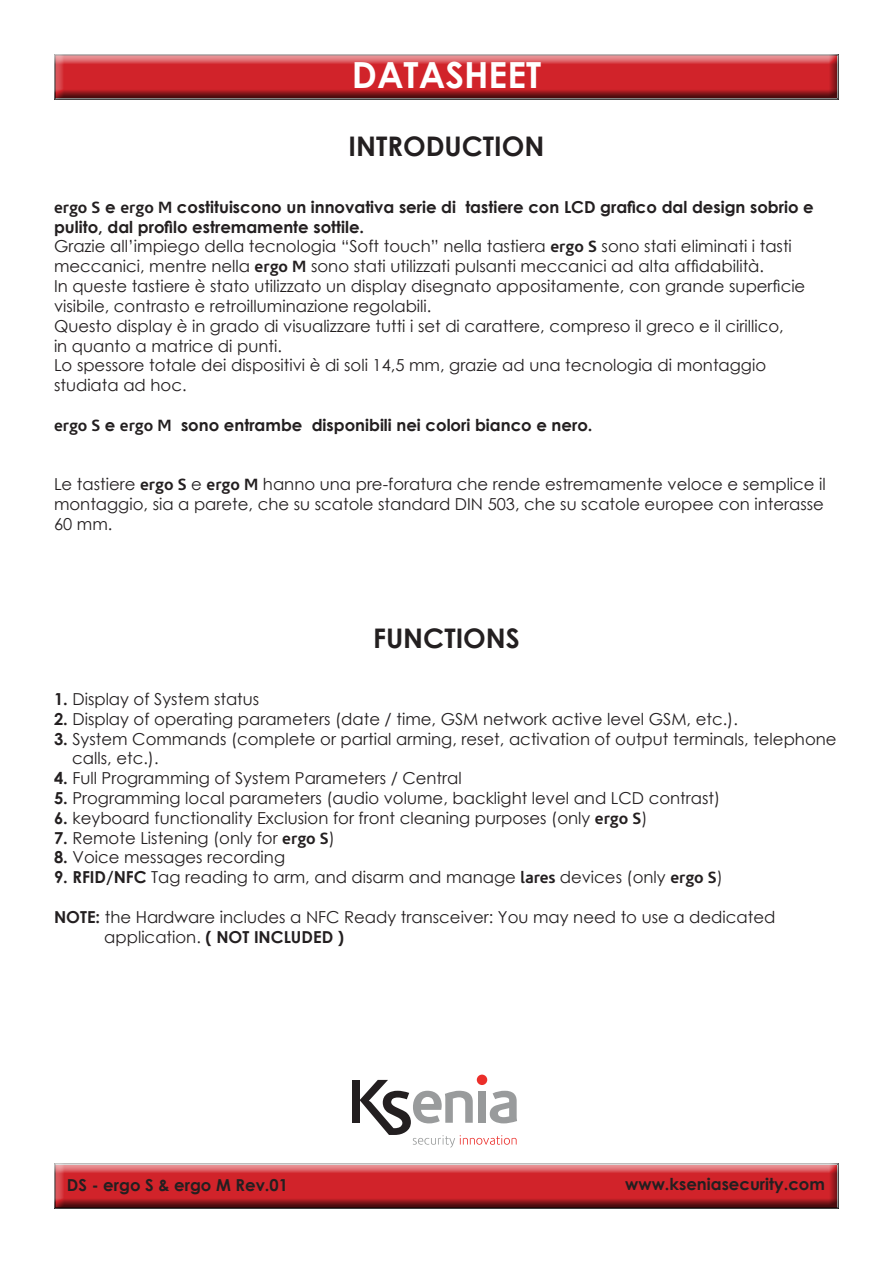
<style>
.page{position:relative;width:893px;height:1263px;background:#fff}
.page>*{position:absolute;margin:0;border:0;box-sizing:border-box;transform-origin:0 0}
.t1{font:700 36px "Century Gothic";color:#fff}
.t2{font:700 27px "Century Gothic";color:#231f20}
.t3{font:16.5px/19.8px "Century Gothic";color:#231f20}
.t4{font:700 16.5px "Century Gothic";color:#231f20}
.s1{font-family:"Corisande";font-weight:700}
.s2{font-weight:700}
.s3{font-family:"Corisande"}
</style>
<div class="page">
<div style="left:53px;top:54px;width:786px;height:48px;background:#231f20;opacity:.75"></div>
<div style="left:53px;top:1163px;width:787px;height:48px;background:#231f20;opacity:.75"></div>
<div style="left:477px;top:1074px;width:10px;height:11px;background:#eb2e2a;border-radius:50%"></div>
<div style="left:352px;top:1080px;width:8px;height:43px;background:#231f20"></div>
<svg style="left:360px;top:1080px;width:157px;height:67px"></svg>
<h1 class="t1" style="left:352px;top:48px;width:191px">DATASHEET</h1>
<h2 class="t2" style="left:348px;top:126px;width:198px">INTRODUCTION</h2>
<p class="t3" style="left:54px;top:197px;width:761px"><span class="s1">ergo S</span> <span class="s2">e</span> <span class="s1">ergo M</span> <span class="s2">costituiscono un innovativa serie di tastiere con LCD grafico dal design sobrio e pulito, dal profilo estremamente sottile.<br></span>Grazie all’impiego della tecnologia “Soft touch” nella tastiera <span class="s1">ergo S</span> sono stati eliminati i tasti meccanici, mentre nella <span class="s1">ergo M</span> sono stati utilizzati pulsanti meccanici ad alta affidabilità.<br>In queste tastiere è stato utilizzato un display disegnato appositamente, con grande superficie visibile, contrasto e retroilluminazione regolabili.<br>Questo display è in grado di visualizzare tutti i set di carattere, compreso il greco e il cirillico,<br>in quanto a matrice di punti.<br>Lo spessore totale dei dispositivi è di soli 14,5 mm, grazie ad una tecnologia di montaggio studiata ad hoc.</p>
<p class="t4" style="left:54px;top:412px;width:540px"><span class="s3">ergo S</span> e <span class="s3">ergo M</span> sono entrambe disponibili nei colori bianco e nero.</p>
<p class="t3" style="left:54px;top:474px;width:773px;text-align:justify">Le tastiere <span class="s1">ergo S</span> e <span class="s1">ergo M</span> hanno una pre-foratura che rende estremamente veloce e semplice il montaggio, sia a parete, che su scatole standard DIN 503, che su scatole europee con interasse 60 mm.</p>
<h2 class="t2" style="left:373px;top:618px;width:148px">FUNCTIONS</h2>
<p class="t3" style="left:54px;top:689px;width:207px"><span class="s2">1.</span> Display of System status</p>
<p class="t3" style="left:54px;top:709px;width:685px"><span class="s2">2.</span> Display of operating parameters (date / time, GSM network active level GSM, etc.).</p>
<p class="t3" style="left:72px;top:728px;width:766px;text-indent:-18px"><span class="s2">3.</span> System Commands (complete or partial arming, reset, activation of output terminals, telephone calls, etc.).</p>
<p class="t3" style="left:54px;top:768px;width:409px"><span class="s2">4.</span> Full Programming of System Parameters / Central</p>
<p class="t3" style="left:54px;top:788px;width:668px"><span class="s2">5.</span> Programming local parameters (audio volume, backlight level and LCD contrast)</p>
<p class="t3" style="left:54px;top:808px;width:595px"><span class="s2">6.</span> keyboard functionality Exclusion for front cleaning purposes (only <span class="s1">ergo S</span>)</p>
<p class="t3" style="left:54px;top:827px;width:282px"><span class="s2">7.</span> Remote Listening (only for <span class="s1">ergo S</span>)</p>
<p class="t3" style="left:54px;top:847px;width:233px"><span class="s2">8.</span> Voice messages recording</p>
<p class="t3" style="left:54px;top:867px;width:670px"><span class="s2">9. RFID/NFC</span> Tag reading to arm, and disarm and manage <span class="s1">lares</span> devices (only <span class="s1">ergo S</span>)</p>
<p class="t3" style="left:104px;top:907px;width:673px;text-indent:-50px"><span class="s2">NOTE:</span> the Hardware includes a NFC Ready transceiver: You may need to use a dedicated application. <span class="s2">( NOT INCLUDED )</span></p>
<p class="t4" style="left:67px;top:1172px;width:223px">DS - ergo S &amp; ergo M Rev.01</p>
<p class="t4" style="left:625px;top:1172px;width:201px">www.kseniasecurity.com</p>
</div>
